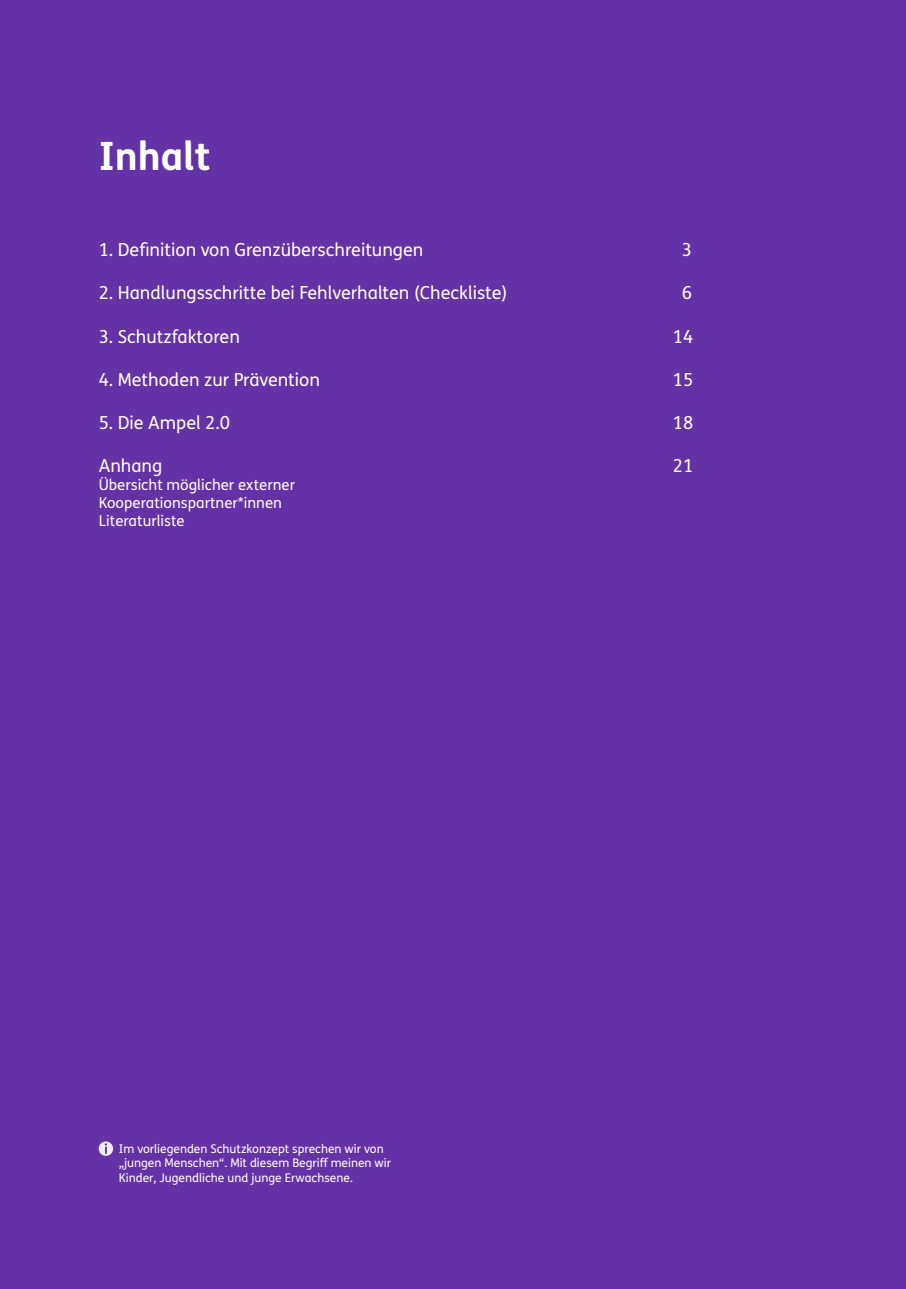
<style>
.page{position:relative;width:906px;height:1289px;background:#fff}
.page>*{position:absolute;margin:0;border:0;box-sizing:border-box;transform-origin:0 0}
.t1{font:700 39px "FS Me Pro";color:#fff}
.t2{font:18px "FS Me Pro";color:#fff}
.t3{font:15px/18px "FS Me Pro";color:#fff}
.t4{font:12px/14.4px "FS Me Pro";color:#fff}
</style>
<div class="page">
<div style="left:0;top:0;width:906px;height:1288px;background:#6432a7"></div>
<div style="left:99px;top:1141px;width:14px;height:14px;background:#f1edfc;border-radius:50%"></div>
<svg style="left:105px;top:1143px;width:2px;height:10px"></svg>
<h1 class="t1" style="left:99px;top:126px;width:114px">Inhalt</h1>
<p class="t2" style="left:99px;top:237px;width:326px">1. Definition von Grenzüberschreitungen</p>
<p class="t2" style="left:682px;top:237px;width:12px">3</p>
<p class="t2" style="left:99px;top:280px;width:410px">2. Handlungsschritte bei Fehlverhalten (Checkliste)</p>
<p class="t2" style="left:682px;top:280px;width:12px">6</p>
<p class="t2" style="left:99px;top:324px;width:143px">3. Schutzfaktoren</p>
<p class="t2" style="left:673px;top:324px;width:22px">14</p>
<p class="t2" style="left:99px;top:367px;width:223px">4. Methoden zur Prävention</p>
<p class="t2" style="left:673px;top:367px;width:22px">15</p>
<p class="t2" style="left:99px;top:410px;width:133px">5. Die Ampel 2.0</p>
<p class="t2" style="left:673px;top:410px;width:22px">18</p>
<p class="t2" style="left:99px;top:453px;width:65px">Anhang</p>
<p class="t2" style="left:673px;top:453px;width:22px">21</p>
<p class="t3" style="left:99px;top:475px;width:198px">Übersicht möglicher externer<br>Kooperationspartner*innen<br>Literaturliste</p>
<p class="t4" style="left:119px;top:1141px;width:274px">Im vorliegenden Schutzkonzept sprechen wir von „jungen Menschen“. Mit diesem Begriff meinen wir<br>Kinder, Jugendliche und junge Erwachsene.</p>
</div>
